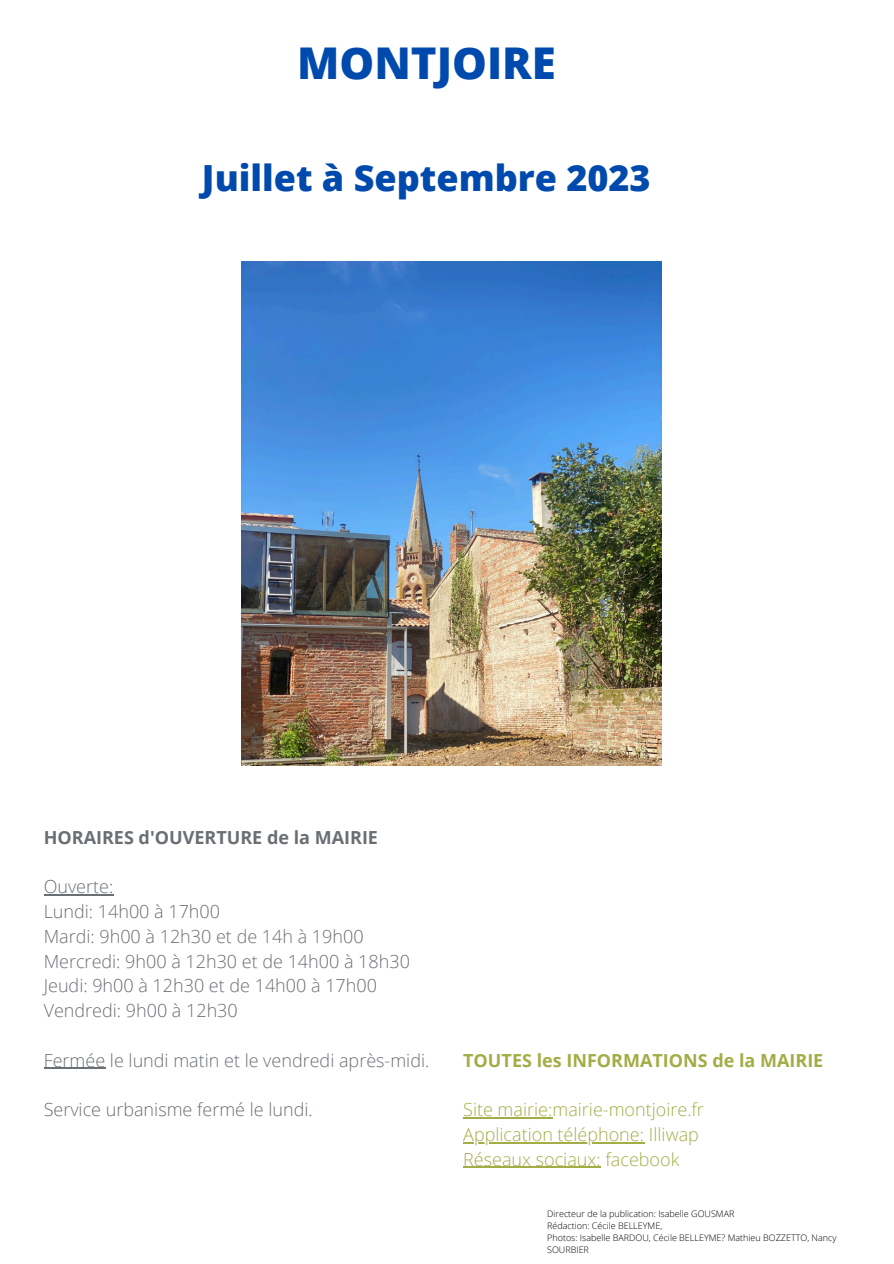
<style>
.page{position:relative;width:894px;height:1264px;background:#fff}
.page>*{position:absolute;margin:0;border:0;box-sizing:border-box;transform-origin:0 0}
.t1{font:800 43.8px "Open Sans";color:#004aad}
.t2{font:800 36px "Open Sans";color:#004aad}
.t3{font:300 18px/24.8px "Open Sans";color:#6a6f74}
.t4{font:300 18px/24.8px "Open Sans";color:#a3ad46}
.t5{font:700 18px "Open Sans";color:#a3ad46}
.t6{font:700 18px "Open Sans";color:#6a6f74}
.t7{font:300 9px/12px "Open Sans";color:#000}
</style>
<div class="page">
<img style="left:241px;top:261px;width:420px;height:504px">
<hr style="left:44px;top:894px;width:69px;height:1px;background:#6a6f74">
<hr style="left:44px;top:1067px;width:61px;height:1px;background:#6a6f74">
<hr style="left:463px;top:1117px;width:89px;height:1px;background:#a3ad46">
<hr style="left:463px;top:1141px;width:181px;height:2px;background:#a3ad46">
<hr style="left:463px;top:1166px;width:137px;height:1px;background:#a3ad46">
<h2 class="t1" style="left:297px;top:32px;width:260px">MONTJOIRE</h2>
<p class="t2" style="left:202px;top:153px;width:450px">Juillet à Septembre 2023</p>
<h3 class="t6" style="left:44px;top:824px;width:336px">HORAIRES d'OUVERTURE de la MAIRIE</h3>
<h4 class="t3" style="left:44px;top:874px;width:367px">Ouverte:<br>Lundi: 14h00 à 17h00<br>Mardi: 9h00 à 12h30 et de 14h à 19h00<br>Mercredi: 9h00 à 12h30 et de 14h00 à 18h30<br>Jeudi: 9h00 à 12h30 et de 14h00 à 17h00<br>Vendredi: 9h00 à 12h30</h4>
<h4 class="t3" style="left:44px;top:1047px;width:387px">Fermée le lundi matin et le vendredi après-midi.</h4>
<h4 class="t3" style="left:44px;top:1096px;width:270px">Service urbanisme fermé le lundi.</h4>
<h3 class="t5" style="left:463px;top:1047px;width:361px">TOUTES les INFORMATIONS de la MAIRIE</h3>
<h4 class="t4" style="left:463px;top:1096px;width:242px">Site mairie:mairie-montjoire.fr</h4>
<p class="t4" style="left:463px;top:1121px;width:237px">Application téléphone: Illiwap<br>Réseaux sociaux: facebook</p>
<p class="t7" style="left:547px;top:1207px;width:189px">Directeur de la publication: Isabelle GOUSMAR</p>
<p class="t7" style="left:547px;top:1219px;width:291px">Rédaction: Cécile BELLEYME,<br>Photos: Isabelle BARDOU, Cécile BELLEYME? Mathieu BOZZETTO, Nancy<br>SOURBIER</p>
</div>
